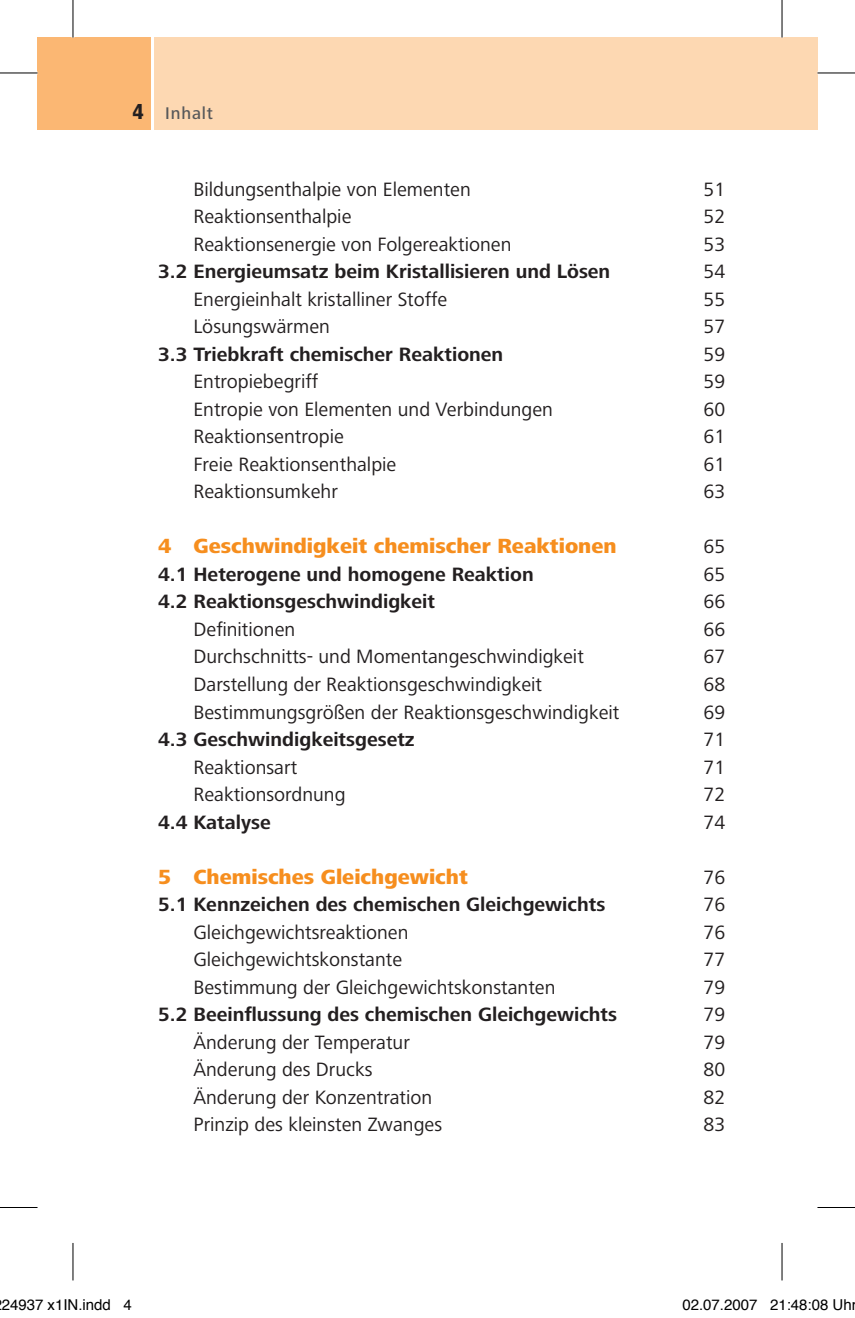
<style>
.page{position:relative;width:855px;height:1318px;background:#fff}
.page>*{position:absolute;margin:0;border:0;box-sizing:border-box;transform-origin:0 0}
._61_Inhalt_Ü1{font:21.25px "Frutiger Next CVLT Heavy";color:#f68e1e}
._63_Inhalt_Ü3{font:20px "Frutiger Next CVLT";color:#231f20}
._62_Inhalt_Ü2{font:700 20px "Frutiger Next CVLT";color:#231f20}
._62_Inhalt_Ü2-2{font:20px "Frutiger Next CVLT";color:#231f20}
._61_Inhalt_Ü1-2{font:20px "Frutiger Next CVLT";color:#231f20}
._91_1_Kolumnentext_l{font:17.5px "Frutiger Next CVLT Medium";letter-spacing:.05em;color:#57585a}
.t1{font:15px "Helvetica";color:#000}
</style>
<div class="page">
<div style="left:38px;top:38px;width:113px;height:92px;background:#fbb773"></div>
<div style="left:154px;top:38px;width:628px;height:92px;background:#fdd8b2"></div>
<div style="left:782px;top:38px;width:35px;height:92px;background:#fdd8b2"></div>
<hr style="left:0;top:73px;width:38px;height:1px;background:#000">
<hr style="left:817px;top:73px;width:38px;height:1px;background:#000">
<hr style="left:0;top:1206px;width:38px;height:1px;background:#000">
<hr style="left:817px;top:1206px;width:38px;height:1px;background:#000">
<hr style="left:73px;top:0;width:1px;height:38px;background:#000">
<hr style="left:73px;top:1242px;width:1px;height:38px;background:#000">
<hr style="left:781px;top:0;width:1px;height:38px;background:#000">
<hr style="left:781px;top:1242px;width:1px;height:38px;background:#000">
<p class="_91_1_Kolumnentext_l" style="left:165px;top:103px;width:49px">Inhalt</p>
<p class="_63_Inhalt_Ü3" style="left:193px;top:178px;width:279px">Bildungsenthalpie von Elementen</p>
<p class="_63_Inhalt_Ü3" style="left:703px;top:178px;width:23px">51</p>
<p class="_63_Inhalt_Ü3" style="left:193px;top:205px;width:159px">Reaktionsenthalpie</p>
<p class="_63_Inhalt_Ü3" style="left:703px;top:205px;width:23px">52</p>
<p class="_63_Inhalt_Ü3" style="left:193px;top:233px;width:319px">Reaktionsenergie von Folgereaktionen</p>
<p class="_63_Inhalt_Ü3" style="left:703px;top:233px;width:23px">53</p>
<p class="_62_Inhalt_Ü2" style="left:158px;top:260px;width:454px">3.2 Energieumsatz beim Kristallisieren und Lösen</p>
<p class="_62_Inhalt_Ü2-2" style="left:703px;top:260px;width:23px">54</p>
<p class="_63_Inhalt_Ü3" style="left:193px;top:288px;width:255px">Energieinhalt kristalliner Stoffe</p>
<p class="_63_Inhalt_Ü3" style="left:703px;top:288px;width:23px">55</p>
<p class="_63_Inhalt_Ü3" style="left:193px;top:315px;width:138px">Lösungswärmen</p>
<p class="_63_Inhalt_Ü3" style="left:703px;top:315px;width:23px">57</p>
<p class="_62_Inhalt_Ü2" style="left:158px;top:343px;width:347px">3.3 Triebkraft chemischer Reaktionen</p>
<p class="_62_Inhalt_Ü2-2" style="left:703px;top:343px;width:23px">59</p>
<p class="_63_Inhalt_Ü3" style="left:193px;top:370px;width:126px">Entropiebegriff</p>
<p class="_63_Inhalt_Ü3" style="left:703px;top:370px;width:23px">59</p>
<p class="_63_Inhalt_Ü3" style="left:193px;top:398px;width:361px">Entropie von Elementen und Verbindungen</p>
<p class="_63_Inhalt_Ü3" style="left:703px;top:398px;width:23px">60</p>
<p class="_63_Inhalt_Ü3" style="left:193px;top:425px;width:152px">Reaktionsentropie</p>
<p class="_63_Inhalt_Ü3" style="left:703px;top:425px;width:23px">61</p>
<p class="_63_Inhalt_Ü3" style="left:193px;top:453px;width:204px">Freie Reaktionsenthalpie</p>
<p class="_63_Inhalt_Ü3" style="left:703px;top:453px;width:23px">61</p>
<p class="_63_Inhalt_Ü3" style="left:193px;top:480px;width:146px">Reaktionsumkehr</p>
<p class="_63_Inhalt_Ü3" style="left:703px;top:480px;width:23px">63</p>
<p class="_61_Inhalt_Ü1" style="left:158px;top:534px;width:460px">4 Geschwindigkeit chemischer Reaktionen</p>
<p class="_61_Inhalt_Ü1-2" style="left:703px;top:535px;width:23px">65</p>
<p class="_62_Inhalt_Ü2" style="left:158px;top:563px;width:377px">4.1 Heterogene und homogene Reaktion</p>
<p class="_62_Inhalt_Ü2-2" style="left:703px;top:563px;width:23px">65</p>
<p class="_62_Inhalt_Ü2" style="left:158px;top:590px;width:278px">4.2 Reaktionsgeschwindigkeit</p>
<p class="_62_Inhalt_Ü2-2" style="left:703px;top:590px;width:23px">66</p>
<p class="_63_Inhalt_Ü3" style="left:193px;top:618px;width:103px">Definitionen</p>
<p class="_63_Inhalt_Ü3" style="left:703px;top:618px;width:23px">66</p>
<p class="_63_Inhalt_Ü3" style="left:193px;top:645px;width:392px">Durchschnitts- und Momentangeschwindigkeit</p>
<p class="_63_Inhalt_Ü3" style="left:703px;top:645px;width:23px">67</p>
<p class="_63_Inhalt_Ü3" style="left:193px;top:673px;width:350px">Darstellung der Reaktionsgeschwindigkeit</p>
<p class="_63_Inhalt_Ü3" style="left:703px;top:673px;width:23px">68</p>
<p class="_63_Inhalt_Ü3" style="left:193px;top:700px;width:427px">Bestimmungsgrößen der Reaktionsgeschwindigkeit</p>
<p class="_63_Inhalt_Ü3" style="left:703px;top:700px;width:23px">69</p>
<p class="_62_Inhalt_Ü2" style="left:158px;top:728px;width:258px">4.3 Geschwindigkeitsgesetz</p>
<p class="_62_Inhalt_Ü2-2" style="left:703px;top:728px;width:23px">71</p>
<p class="_63_Inhalt_Ü3" style="left:193px;top:755px;width:105px">Reaktionsart</p>
<p class="_63_Inhalt_Ü3" style="left:703px;top:755px;width:23px">71</p>
<p class="_63_Inhalt_Ü3" style="left:193px;top:783px;width:154px">Reaktionsordnung</p>
<p class="_63_Inhalt_Ü3" style="left:703px;top:783px;width:23px">72</p>
<p class="_62_Inhalt_Ü2" style="left:158px;top:810px;width:114px">4.4 Katalyse</p>
<p class="_62_Inhalt_Ü2-2" style="left:703px;top:810px;width:23px">74</p>
<p class="_61_Inhalt_Ü1" style="left:158px;top:864px;width:311px">5 Chemisches Gleichgewicht</p>
<p class="_61_Inhalt_Ü1-2" style="left:703px;top:865px;width:23px">76</p>
<p class="_62_Inhalt_Ü2" style="left:158px;top:893px;width:448px">5.1 Kennzeichen des chemischen Gleichgewichts</p>
<p class="_62_Inhalt_Ü2-2" style="left:703px;top:893px;width:23px">76</p>
<p class="_63_Inhalt_Ü3" style="left:193px;top:920px;width:216px">Gleichgewichtsreaktionen</p>
<p class="_63_Inhalt_Ü3" style="left:703px;top:920px;width:23px">76</p>
<p class="_63_Inhalt_Ü3" style="left:193px;top:948px;width:210px">Gleichgewichtskonstante</p>
<p class="_63_Inhalt_Ü3" style="left:703px;top:948px;width:23px">77</p>
<p class="_63_Inhalt_Ü3" style="left:193px;top:975px;width:363px">Bestimmung der Gleichgewichtskonstanten</p>
<p class="_63_Inhalt_Ü3" style="left:703px;top:975px;width:23px">79</p>
<p class="_62_Inhalt_Ü2" style="left:158px;top:1003px;width:460px">5.2 Beeinflussung des chemischen Gleichgewichts</p>
<p class="_62_Inhalt_Ü2-2" style="left:703px;top:1003px;width:23px">79</p>
<p class="_63_Inhalt_Ü3" style="left:193px;top:1030px;width:218px">Änderung der Temperatur</p>
<p class="_63_Inhalt_Ü3" style="left:703px;top:1030px;width:23px">79</p>
<p class="_63_Inhalt_Ü3" style="left:193px;top:1058px;width:180px">Änderung des Drucks</p>
<p class="_63_Inhalt_Ü3" style="left:703px;top:1058px;width:23px">80</p>
<p class="_63_Inhalt_Ü3" style="left:193px;top:1085px;width:240px">Änderung der Konzentration</p>
<p class="_63_Inhalt_Ü3" style="left:703px;top:1085px;width:23px">82</p>
<p class="_63_Inhalt_Ü3" style="left:193px;top:1113px;width:250px">Prinzip des kleinsten Zwanges</p>
<p class="_63_Inhalt_Ü3" style="left:703px;top:1113px;width:23px">83</p>
<p class="t1" style="left:2px;top:1292px;width:132px">24937 x1IN.indd 4</p>
<p class="t1" style="left:682px;top:1292px;width:176px">02.07.2007 21:48:08 Uhr</p>
</div>
